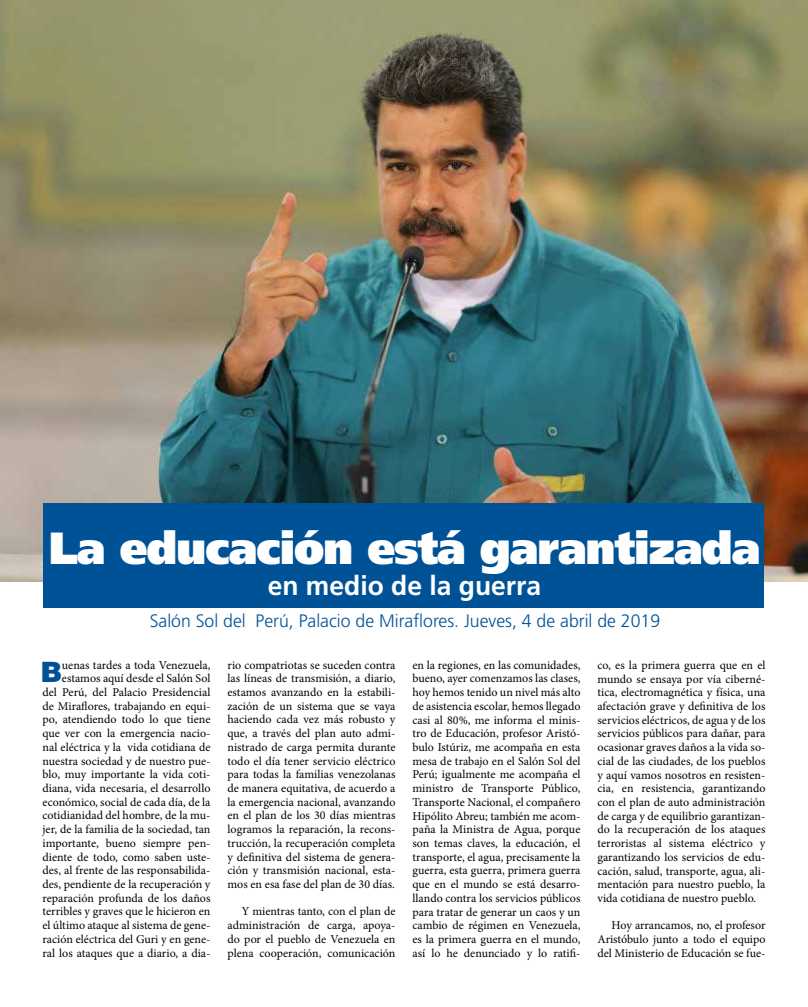
<style>
.page{position:relative;width:808px;height:1007px;background:#fff}
.page>*{position:absolute;margin:0;border:0;box-sizing:border-box;transform-origin:0 0}
.t1{font:900 45px "Frutiger LT Std";letter-spacing:-.025em;color:#fff}
.t2{font:900 28px "Helvetica LT Std";color:#005297}
.t3{font:700 27px "Frutiger LT Std";color:#fff}
.t4{font:300 18px "Frutiger LT Std";color:#005297}
.t5{font:12px/13.7px "Minion Pro";color:#000;text-align:justify}
</style>
<div class="page">
<img style="left:0;top:0;width:808px;height:581px">
<div style="left:43px;top:503px;width:721px;height:104px;background:#005297"></div>
<h1 class="t1" style="left:49px;top:521px;width:713px">La educación está garantizada</h1>
<h3 class="t3" style="left:268px;top:570px;width:275px">en medio de la guerra</h3>
<h3 class="t4" style="left:150px;top:610px;width:512px">Salón Sol del Perú, Palacio de Miraflores. Jueves, 4 de abril de 2019</h3>
<h2 class="t2" style="left:41px;top:653px;width:23px">B</h2>
<p class="t5" style="left:43px;top:657px;width:169px;text-align:right">uenas tardes a toda Venezuela, estamos aquí desde el Salón Sol<br>del Perú, del Palacio Presidencial de Miraflores, trabajando en equi&shy;po, atendiendo todo lo que tiene que ver con la emergencia nacio&shy;nal eléctrica y la vida cotidiana de nuestra sociedad y de nuestro pue&shy;blo, muy importante la vida coti&shy;diana, vida necesaria, el desarrollo económico, social de cada día, de la cotidianidad del hombre, de la mu&shy;jer, de la familia de la sociedad, tan importante, bueno siempre pen&shy;diente de todo, como saben uste&shy;des, al frente de las responsabilida&shy;des, pendiente de la recuperación y reparación profunda de los daños terribles y graves que le hicieron en el último ataque al sistema de gene&shy;ración eléctrica del Guri y en gene&shy;ral los ataques que a diario, a dia-</p>
<p class="t5" style="left:227px;top:658px;width:169px">rio compatriotas se suceden contra las líneas de transmisión, a diario, estamos avanzando en la estabili&shy;zación de un sistema que se vaya haciendo cada vez más robusto y que, a través del plan auto admi&shy;nistrado de carga permita durante todo el día tener servicio eléctrico para todas la familias venezolanas de manera equitativa, de acuerdo a la emergencia nacional, avanzando en el plan de los 30 días mientras logramos la reparación, la recons&shy;trucción, la recuperación completa y definitiva del sistema de genera&shy;ción y transmisión nacional, esta&shy;mos en esa fase del plan de 30 días.</p>
<p class="t5" style="left:412px;top:658px;width:169px">en la regiones, en las comunidades, bueno, ayer comenzamos las clases, hoy hemos tenido un nivel más alto de asistencia escolar, hemos llegado casi al 80%, me informa el minis&shy;tro de Educación, profesor Aristó&shy;bulo Istúriz, me acompaña en esta mesa de trabajo en el Salón Sol del Perú; igualmente me acompaña el ministro de Transporte Público, Transporte Nacional, el compañero Hipólito Abreu; también me acom&shy;paña la Ministra de Agua, porque son temas claves, la educación, el transporte, el agua, precisamente la guerra, esta guerra, primera guerra que en el mundo se está desarro&shy;llando contra los servicios públicos para tratar de generar un caos y un cambio de régimen en Venezuela, es la primera guerra en el mundo, así lo he denunciado y lo ratifi-</p>
<p class="t5" style="left:597px;top:658px;width:169px">co, es la primera guerra que en el mundo se ensaya por vía ciberné&shy;tica, electromagnética y física, una afectación grave y definitiva de los servicios eléctricos, de agua y de los servicios públicos para dañar, para ocasionar graves daños a la vida so&shy;cial de las ciudades, de los pueblos y aquí vamos nosotros en resisten&shy;cia, en resistencia, garantizando con el plan de auto administración de carga y de equilibrio garantizan&shy;do la recuperación de los ataques terroristas al sistema eléctrico y garantizando los servicios de edu&shy;cación, salud, transporte, agua, ali&shy;mentación para nuestro pueblo, la vida cotidiana de nuestro pueblo.</p>
<p class="t5" style="left:227px;top:904px;width:169px;text-indent:14px">Y mientras tanto, con el plan de administración de carga, apoya&shy;do por el pueblo de Venezuela en plena cooperación, comunicación</p>
<p class="t5" style="left:597px;top:918px;width:169px;text-indent:14px">Hoy arrancamos, no, el profesor Aristóbulo junto a todo el equipo del Ministerio de Educación se fue-</p>
</div>
